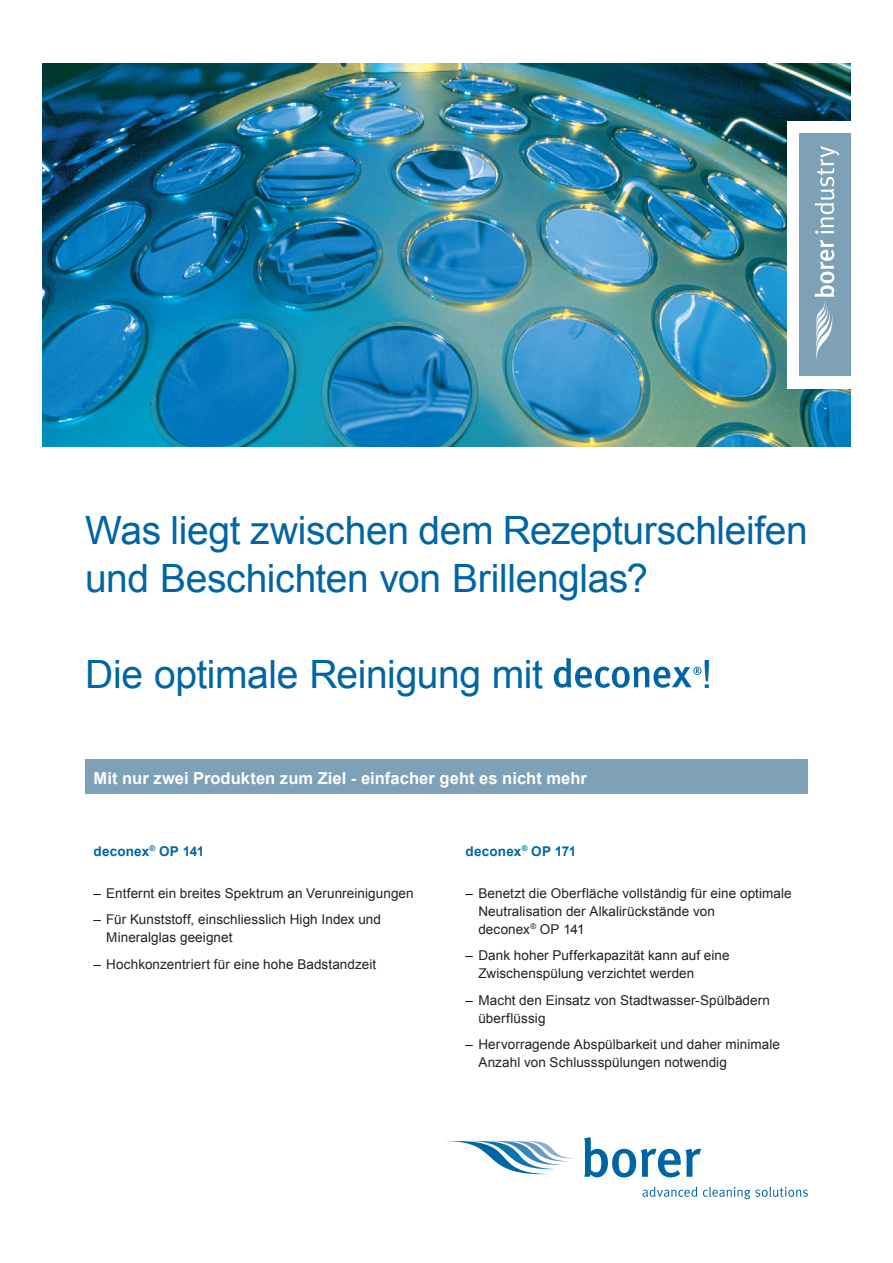
<style>
.page{position:relative;width:893px;height:1263px;background:#fff}
.page>*{position:absolute;margin:0;border:0;box-sizing:border-box;transform-origin:0 0}
.Titel{font:39px/48px "Arial";letter-spacing:-.01em;color:#0065a4}
.Balkentext{font:700 16.5px "Arial";letter-spacing:.005em;color:#fff}
.Aufzählung{font:13.5px/18px "Arial";letter-spacing:.005em;color:#231f20}
.Untertitel_Lead{font:700 13.5px "Arial";letter-spacing:.015em;color:#0065a4}
</style>
<div class="page">
<svg style="left:554px;top:658px;width:147px;height:30px"></svg>
<div style="left:85px;top:760px;width:723px;height:34px;background:#7ea1b7"></div>
<img style="left:43px;top:64px;width:807px;height:382px">
<div style="left:787px;top:121px;width:63px;height:268px;background:#fff"></div>
<div style="left:799px;top:133px;width:51px;height:243px;background:#7ea1b7"></div>
<svg style="left:814px;top:146px;width:25px;height:217px"></svg>
<svg style="left:446px;top:1141px;width:128px;height:33px"></svg>
<svg style="left:584px;top:1137px;width:117px;height:40px"></svg>
<svg style="left:642px;top:1187px;width:166px;height:12px"></svg>
<p class="Titel" style="left:85px;top:506px;width:724px">Was liegt zwischen dem Rezepturschleifen und Beschichten von Brillenglas?</p>
<p class="Titel" style="left:85px;top:650px;width:459px">Die optimale Reinigung mit</p>
<p class="Titel" style="left:701px;top:650px;width:12px">!</p>
<p class="Balkentext" style="left:94px;top:767px;width:495px">Mit nur zwei Produkten zum Ziel - einfacher geht es nicht mehr</p>
<p class="Untertitel_Lead" style="left:94px;top:842px;width:112px">deconex<sup>®</sup> OP 141</p>
<p class="Aufzählung" style="left:94px;top:884px;width:322px">– Entfernt ein breites Spektrum an Verunreinigungen</p>
<p class="Aufzählung" style="left:106px;top:911px;width:276px;text-indent:-13px">– Für Kunststoff, einschliesslich High Index und<br>Mineralglas geeignet</p>
<p class="Aufzählung" style="left:94px;top:955px;width:284px">– Hochkonzentriert für eine hohe Badstandzeit</p>
<p class="Untertitel_Lead" style="left:466px;top:842px;width:112px">deconex<sup>®</sup> OP 171</p>
<p class="Aufzählung" style="left:478px;top:884px;width:315px;text-indent:-13px">– Benetzt die Oberfläche vollständig für eine optimale<br>Neutralisation der Alkalirückstände von<br>deconex<sup>®</sup> OP 141</p>
<p class="Aufzählung" style="left:478px;top:947px;width:253px;text-indent:-13px">– Dank hoher Pufferkapazität kann auf eine<br>Zwischenspülung verzichtet werden</p>
<p class="Aufzählung" style="left:478px;top:991px;width:293px;text-indent:-13px">– Macht den Einsatz von Stadtwasser-Spülbädern überflüssig</p>
<p class="Aufzählung" style="left:478px;top:1036px;width:303px;text-indent:-13px">– Hervorragende Abspülbarkeit und daher minimale<br>Anzahl von Schlussspülungen notwendig</p>
</div>
